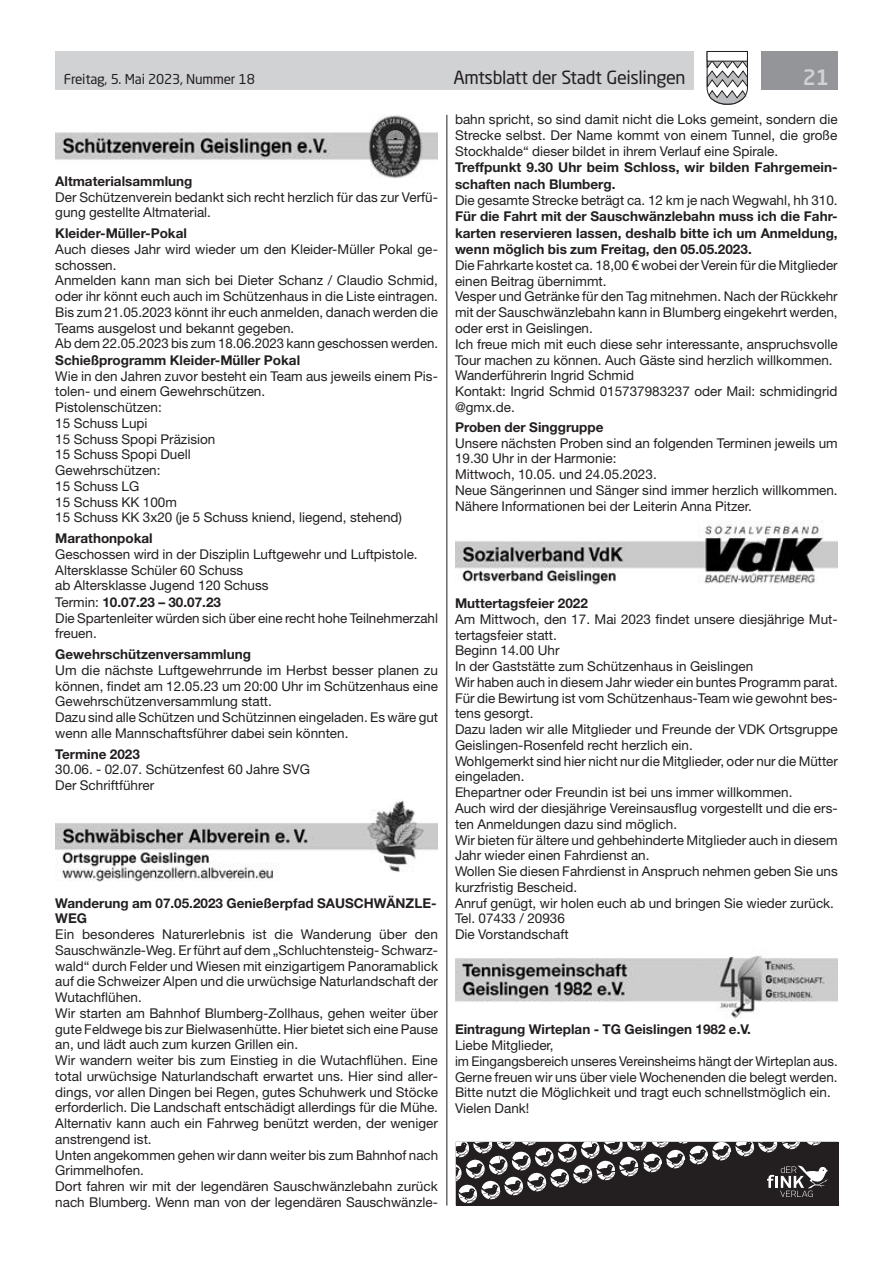
<style>
.page{position:relative;width:893px;height:1263px;background:#fff}
.page>*{position:absolute;margin:0;border:0;box-sizing:border-box;transform-origin:0 0}
.t1{font:500 21px "Neo Sans Std";color:#d1d2d4}
.t2{font:18px "Neo Sans Std";letter-spacing:-.02em;color:#231f20}
.t3{font:13.5px/15.8px "Helvetica Neue LT Std";color:#231f20}
.t4{font:700 13.5px/16.5px "Helvetica Neue LT Std";color:#231f20}
.t5{font:13.5px "Neo Sans Std";letter-spacing:-.015em;color:#231f20}
.s1{font-weight:700}
</style>
<div class="page">
<div style="left:55px;top:51px;width:639px;height:38px;background:#d1d2d4"></div>
<div style="left:761px;top:51px;width:77px;height:38px;background:#939598"></div>
<svg style="left:706px;top:51px;width:42px;height:54px"></svg>
<div style="left:707px;top:51px;width:41px;height:10px;background:#fff;border:1px solid #231f20"></div>
<hr style="left:446px;top:115px;width:1px;height:1090px;background:#231f20">
<img style="left:55px;top:115px;width:383px;height:63px">
<img style="left:55px;top:800px;width:383px;height:82px">
<img style="left:455px;top:520px;width:383px;height:65px">
<img style="left:455px;top:955px;width:383px;height:63px">
<svg style="left:456px;top:1142px;width:382px;height:63px;background:#4b4849"></svg>
<p class="t5" style="left:64px;top:71px;width:193px">Freitag, 5. Mai 2023, Nummer 18</p>
<h2 class="t2" style="left:453px;top:66px;width:234px">Amtsblatt der Stadt Geislingen</h2>
<h1 class="t1" style="left:803px;top:64px;width:28px">21</h1>
<p class="t4" style="left:55px;top:172px;width:139px">Altmaterialsammlung</p>
<p class="t3" style="left:55px;top:189px;width:384px">Der Schützenverein bedankt sich recht herzlich für das zur Verfü&shy;gung gestellte Altmaterial.</p>
<p class="t4" style="left:55px;top:225px;width:133px">Kleider-Müller-Pokal</p>
<p class="t3" style="left:55px;top:241px;width:384px">Auch dieses Jahr wird wieder um den Kleider-Müller Pokal ge&shy;schossen.<br>Anmelden kann man sich bei Dieter Schanz / Claudio Schmid, oder ihr könnt euch auch im Schützenhaus in die Liste eintragen.<br>Bis zum 21.05.2023 könnt ihr euch anmelden, danach werden die Teams ausgelost und bekannt gegeben.<br>Ab dem 22.05.2023 bis zum 18.06.2023 kann geschossen werden.</p>
<p class="t4" style="left:55px;top:351px;width:246px">Schießprogramm Kleider-Müller Pokal</p>
<p class="t3" style="left:55px;top:368px;width:384px">Wie in den Jahren zuvor besteht ein Team aus jeweils einem Pis&shy;tolen- und einem Gewehrschützen.<br>Pistolenschützen:<br>15 Schuss Lupi<br>15 Schuss Spopi Präzision<br>15 Schuss Spopi Duell<br>Gewehrschützen:<br>15 Schuss LG<br>15 Schuss KK 100m<br>15 Schuss KK 3x20 (je 5 Schuss kniend, liegend, stehend)</p>
<p class="t4" style="left:55px;top:530px;width:99px">Marathonpokal</p>
<p class="t3" style="left:55px;top:546px;width:384px">Geschossen wird in der Disziplin Luftgewehr und Luftpistole.<br>Altersklasse Schüler 60 Schuss<br>ab Altersklasse Jugend 120 Schuss<br>Termin: <span class="s1">10.07.23 – 30.07.23<br></span>Die Spartenleiter würden sich über eine recht hohe Teilnehmerzahl freuen.</p>
<p class="t4" style="left:55px;top:646px;width:197px">Gewehrschützenversammlung</p>
<p class="t3" style="left:55px;top:662px;width:384px">Um die nächste Luftgewehrrunde im Herbst besser planen zu können, findet am 12.05.23 um 20:00 Uhr im Schützenhaus eine Gewehrschützenversammlung statt.<br>Dazu sind alle Schützen und Schützinnen eingeladen. Es wäre gut wenn alle Mannschaftsführer dabei sein könnten.</p>
<p class="t4" style="left:55px;top:745px;width:86px">Termine 2023</p>
<p class="t3" style="left:55px;top:761px;width:256px">30.06. - 02.07. Schützenfest 60 Jahre SVG<br>Der Schriftführer</p>
<p class="t4" style="left:55px;top:894px;width:383px;line-height:15.8px">Wanderung am 07.05.2023 Genießerpfad SAUSCHWÄNZLE-<br>WEG</p>
<p class="t3" style="left:55px;top:926px;width:384px">Ein besonderes Naturerlebnis ist die Wanderung über den Sauschwänzle-Weg. Er führt auf dem „Schluchtensteig- Schwarz&shy;wald“ durch Felder und Wiesen mit einzigartigem Panoramablick auf die Schweizer Alpen und die urwüchsige Naturlandschaft der Wutachflühen.<br>Wir starten am Bahnhof Blumberg-Zollhaus, gehen weiter über gute Feldwege bis zur Bielwasenhütte. Hier bietet sich eine Pause an, und lädt auch zum kurzen Grillen ein.<br>Wir wandern weiter bis zum Einstieg in die Wutachflühen. Eine total urwüchsige Naturlandschaft erwartet uns. Hier sind aller&shy;dings, vor allen Dingen bei Regen, gutes Schuhwerk und Stöcke erforderlich. Die Landschaft entschädigt allerdings für die Mühe.<br>Alternativ kann auch ein Fahrweg benützt werden, der weniger anstrengend ist.<br>Unten angekommen gehen wir dann weiter bis zum Bahnhof nach Grimmelhofen.<br>Dort fahren wir mit der legendären Sauschwänzlebahn zurück nach Blumberg. Wenn man von der legendären Sauschwänzle-</p>
<p class="t3" style="left:455px;top:112px;width:384px;text-align:justify">bahn spricht, so sind damit nicht die Loks gemeint, sondern die Strecke selbst. Der Name kommt von einem Tunnel, die große Stockhalde“ dieser bildet in ihrem Verlauf eine Spirale.</p>
<p class="t4" style="left:455px;top:159px;width:384px">Treffpunkt 9.30 Uhr beim Schloss, wir bilden Fahrgemein&shy;schaften nach Blumberg.</p>
<p class="t3" style="left:455px;top:192px;width:384px">Die gesamte Strecke beträgt ca. 12 km je nach Wegwahl, hh 310.</p>
<p class="t4" style="left:455px;top:208px;width:384px;text-align:justify">Für die Fahrt mit der Sauschwänzlebahn muss ich die Fahr&shy;karten reservieren lassen, deshalb bitte ich um Anmeldung, wenn möglich bis zum Freitag, den 05.05.2023.</p>
<p class="t3" style="left:455px;top:257px;width:384px">Die Fahrkarte kostet ca. 18,00 € wobei der Verein für die Mitglieder einen Beitrag übernimmt.<br>Vesper und Getränke für den Tag mitnehmen. Nach der Rückkehr mit der Sauschwänzlebahn kann in Blumberg eingekehrt werden, oder erst in Geislingen.<br>Ich freue mich mit euch diese sehr interessante, anspruchsvolle Tour machen zu können. Auch Gäste sind herzlich willkommen.<br>Wanderführerin Ingrid Schmid<br>Kontakt: Ingrid Schmid 015737983237 oder Mail: schmidingrid @gmx.de.</p>
<p class="t4" style="left:455px;top:418px;width:150px">Proben der Singgruppe</p>
<p class="t3" style="left:455px;top:435px;width:384px">Unsere nächsten Proben sind an folgenden Terminen jeweils um 19.30 Uhr in der Harmonie:<br>Mittwoch, 10.05. und 24.05.2023.<br>Neue Sängerinnen und Sänger sind immer herzlich willkommen.<br>Nähere Informationen bei der Leiterin Anna Pitzer.</p>
<p class="t4" style="left:455px;top:595px;width:134px">Muttertagsfeier 2022</p>
<p class="t3" style="left:455px;top:611px;width:384px">Am Mittwoch, den 17. Mai 2023 findet unsere diesjährige Mut&shy;tertagsfeier statt.<br>Beginn 14.00 Uhr<br>In der Gaststätte zum Schützenhaus in Geislingen<br>Wir haben auch in diesem Jahr wieder ein buntes Programm parat.<br>Für die Bewirtung ist vom Schützenhaus-Team wie gewohnt bes&shy;tens gesorgt.<br>Dazu laden wir alle Mitglieder und Freunde der VDK Ortsgruppe Geislingen-Rosenfeld recht herzlich ein.<br>Wohlgemerkt sind hier nicht nur die Mitglieder, oder nur die Mütter eingeladen.<br>Ehepartner oder Freundin ist bei uns immer willkommen.<br>Auch wird der diesjährige Vereinsausflug vorgestellt und die ers&shy;ten Anmeldungen dazu sind möglich.<br>Wir bieten für ältere und gehbehinderte Mitglieder auch in diesem Jahr wieder einen Fahrdienst an.<br>Wollen Sie diesen Fahrdienst in Anspruch nehmen geben Sie uns kurzfristig Bescheid.<br>Anruf genügt, wir holen euch ab und bringen Sie wieder zurück.<br>Tel. 07433 / 20936<br>Die Vorstandschaft</p>
<p class="t4" style="left:455px;top:1021px;width:297px">Eintragung Wirteplan - TG Geislingen 1982 e.V.</p>
<p class="t3" style="left:455px;top:1037px;width:384px">Liebe Mitglieder,<br>im Eingangsbereich unseres Vereinsheims hängt der Wirteplan aus.<br>Gerne freuen wir uns über viele Wochenenden die belegt werden.<br>Bitte nutzt die Möglichkeit und tragt euch schnellstmöglich ein.<br>Vielen Dank!</p>
</div>
